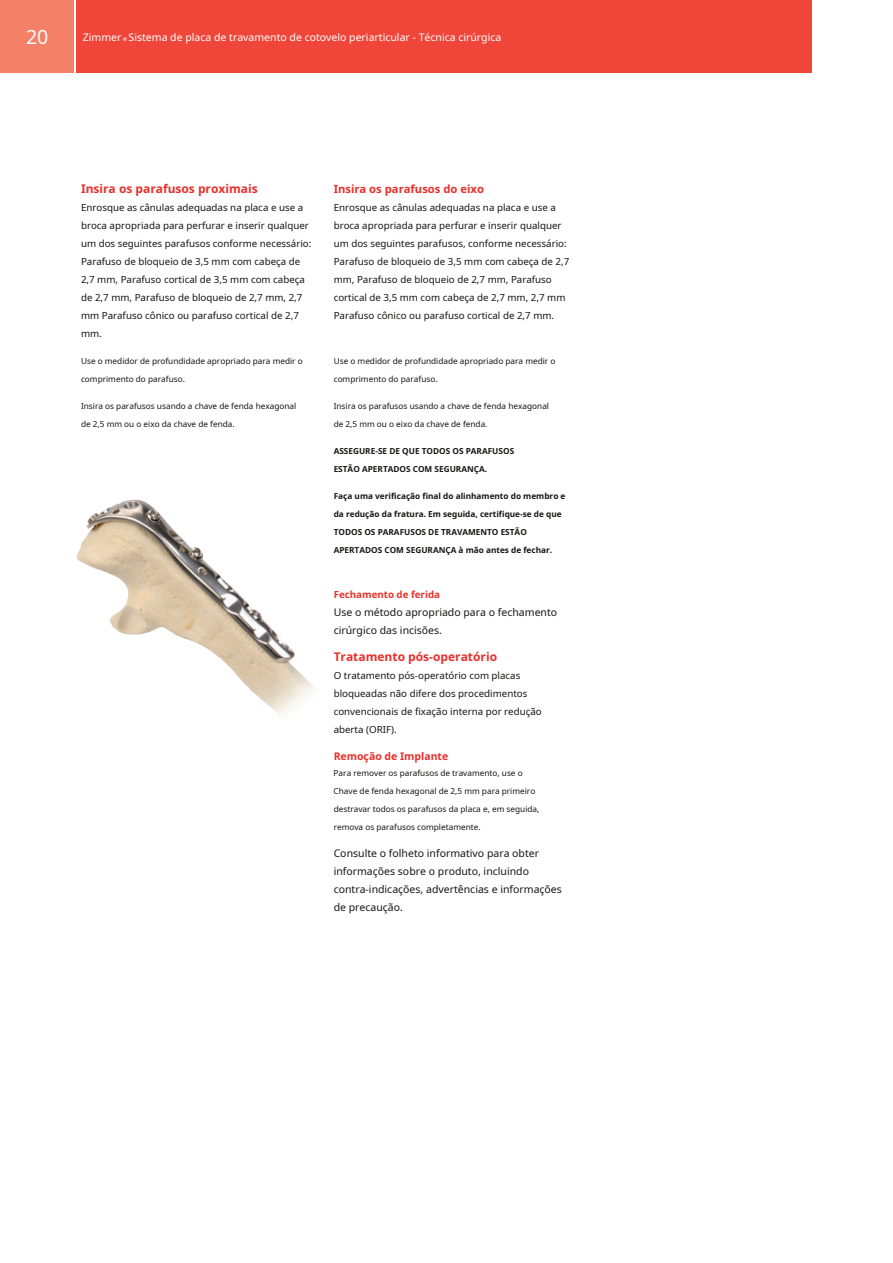
<style>
.page{position:relative;width:893px;height:1263px;background:#fff}
.page>*{position:absolute;margin:0;border:0;box-sizing:border-box;transform-origin:0 0}
.t1{font:19.5px "Noto Sans";color:#fff}
.t2{font:700 12px "Noto Sans";color:#e8302b}
.t3{font:700 11.25px "Noto Sans";color:#e8302b}
.t4{font:10.5px/18px "Noto Sans";color:#171615}
.t5{font:10.5px "Noto Sans";color:#fff}
.t6{font:700 10.5px "Noto Sans";color:#e8302b}
.t7{font:9.75px/18px "Noto Sans";color:#171615}
.t8{font:700 9.75px "Noto Sans";color:#e8302b}
.t9{font:8.25px/18px "Noto Sans";color:#171615}
.t10{font:700 8.25px/18px "Noto Sans";color:#171615}
.s1{font-size:5.25px}
</style>
<div class="page">
<div style="left:77px;top:0;width:735px;height:72px;background:#ef4639"></div>
<div style="left:0;top:0;width:74px;height:72px;background:#f48167"></div>
<img style="left:76px;top:499px;width:239px;height:217px">
<h1 class="t1" style="left:26px;top:23px;width:24px">20</h1>
<p class="t5" style="left:83px;top:30px;width:420px">Zimmer <span class="s1">®</span> Sistema de placa de travamento de cotovelo periarticular - Técnica cirúrgica</p>
<p class="t2" style="left:81px;top:180px;width:178px">Insira os parafusos proximais</p>
<p class="t7" style="left:81px;top:198px;width:232px">Enrosque as cânulas adequadas na placa e use a broca apropriada para perfurar e inserir qualquer um dos seguintes parafusos conforme necessário:<br>Parafuso de bloqueio de 3,5 mm com cabeça de 2,7 mm, Parafuso cortical de 3,5 mm com cabeça de 2,7 mm, Parafuso de bloqueio de 2,7 mm, 2,7 mm Parafuso cônico ou parafuso cortical de 2,7 mm.</p>
<p class="t9" style="left:81px;top:352px;width:223px">Use o medidor de profundidade apropriado para medir o comprimento do parafuso.</p>
<p class="t9" style="left:81px;top:397px;width:217px">Insira os parafusos usando a chave de fenda hexagonal de 2,5 mm ou o eixo da chave de fenda.</p>
<p class="t3" style="left:334px;top:181px;width:152px">Insira os parafusos do eixo</p>
<p class="t7" style="left:334px;top:198px;width:237px">Enrosque as cânulas adequadas na placa e use a broca apropriada para perfurar e inserir qualquer um dos seguintes parafusos, conforme necessário:<br>Parafuso de bloqueio de 3,5 mm com cabeça de 2,7 mm, Parafuso de bloqueio de 2,7 mm, Parafuso cortical de 3,5 mm com cabeça de 2,7 mm, 2,7 mm Parafuso cônico ou parafuso cortical de 2,7 mm.</p>
<p class="t9" style="left:334px;top:352px;width:223px">Use o medidor de profundidade apropriado para medir o comprimento do parafuso.</p>
<p class="t9" style="left:334px;top:397px;width:217px">Insira os parafusos usando a chave de fenda hexagonal de 2,5 mm ou o eixo da chave de fenda.</p>
<p class="t10" style="left:334px;top:442px;width:182px">ASSEGURE-SE DE QUE TODOS OS PARAFUSOS<br>ESTÃO APERTADOS COM SEGURANÇA.</p>
<p class="t10" style="left:334px;top:487px;width:233px">Faça uma verificação final do alinhamento do membro e da redução da fratura. Em seguida, certifique-se de que TODOS OS PARAFUSOS DE TRAVAMENTO ESTÃO APERTADOS COM SEGURANÇA à mão antes de fechar.</p>
<p class="t8" style="left:334px;top:587px;width:108px">Fechamento de ferida</p>
<p class="t4" style="left:334px;top:603px;width:225px">Use o método apropriado para o fechamento cirúrgico das incisões.</p>
<p class="t2" style="left:334px;top:648px;width:165px">Tratamento pós-operatório</p>
<p class="t7" style="left:334px;top:666px;width:210px">O tratamento pós-operatório com placas bloqueadas não difere dos procedimentos convencionais de fixação interna por redução aberta (ORIF).</p>
<p class="t6" style="left:334px;top:749px;width:116px">Remoção de Implante</p>
<p class="t9" style="left:334px;top:764px;width:207px">Para remover os parafusos de travamento, use o Chave de fenda hexagonal de 2,5 mm para primeiro destravar todos os parafusos da placa e, em seguida, remova os parafusos completamente.</p>
<p class="t4" style="left:334px;top:844px;width:230px">Consulte o folheto informativo para obter informações sobre o produto, incluindo contra-indicações, advertências e informações de precaução.</p>
</div>
